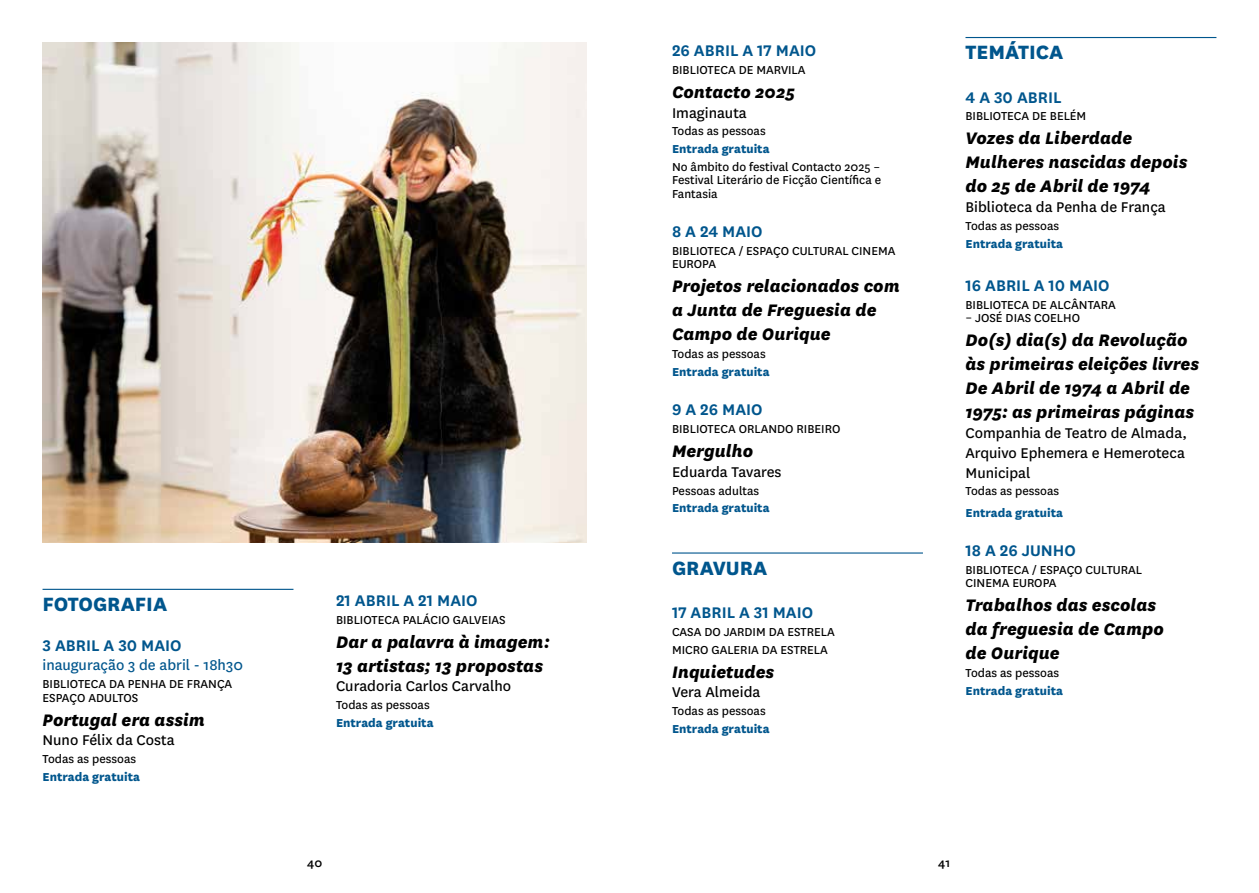
<style>
.page{position:relative;width:1259px;height:893px;background:#fff}
.page>*{position:absolute;margin:0;border:0;box-sizing:border-box;transform-origin:0 0}
.t1{font:800 22.5px "National";color:#00568d}
.t2{font:italic 800 19.5px/24px "National";color:#000}
.t3{font:600 18px "National";color:#00568d}
.t4{font:16.5px/19.8px "National";color:#000}
.t5{font:16.5px "National";color:#00568d}
.t6{font:13.5px/13.5px "National";color:#000}
.t7{font:800 13.5px "National";color:#00568d}
.t8{font:500 13.5px "National";color:#000}
</style>
<div class="page">
<img style="left:43px;top:43px;width:544px;height:499px">
<hr style="left:43px;top:589px;width:250px;height:1px;background:#00568d">
<hr style="left:672px;top:552px;width:251px;height:2px;background:#00568d">
<hr style="left:965px;top:37px;width:251px;height:1px;background:#00568d">
<h1 class="t1" style="left:43px;top:588px;width:126px">FOTOGRAFIA</h1>
<h3 class="t3" style="left:43px;top:632px;width:141px">3 ABRIL A 30 MAIO</h3>
<p class="t5" style="left:43px;top:654px;width:202px">inauguração 3 de abril - 18h30</p>
<p class="t6" style="left:43px;top:676px;width:191px">BIBLIOTECA DA PENHA DE FRANÇA<br>ESPAÇO ADULTOS</p>
<h2 class="t2" style="left:43px;top:706px;width:164px">Portugal era assim</h2>
<p class="t4" style="left:43px;top:730px;width:134px">Nuno Félix da Costa</p>
<p class="t6" style="left:43px;top:752px;width:95px">Todas as pessoas</p>
<p class="t7" style="left:43px;top:767px;width:99px">Entrada gratuita</p>
<h3 class="t3" style="left:336px;top:588px;width:143px">21 ABRIL A 21 MAIO</h3>
<p class="t6" style="left:336px;top:612px;width:171px">BIBLIOTECA PALÁCIO GALVEIAS</p>
<h2 class="t2" style="left:336px;top:628px;width:215px">Dar a palavra à imagem:<br>13 artistas; 13 propostas</h2>
<p class="t4" style="left:336px;top:675px;width:177px">Curadoria Carlos Carvalho</p>
<p class="t6" style="left:336px;top:697px;width:95px">Todas as pessoas</p>
<p class="t7" style="left:336px;top:713px;width:99px">Entrada gratuita</p>
<p class="t8" style="left:307px;top:853px;width:17px">40</p>
<h3 class="t3" style="left:672px;top:38px;width:146px">26 ABRIL A 17 MAIO</h3>
<p class="t6" style="left:672px;top:62px;width:135px">BIBLIOTECA DE MARVILA</p>
<h2 class="t2" style="left:672px;top:78px;width:125px">Contacto 2025</h2>
<p class="t4" style="left:672px;top:102px;width:76px">Imaginauta</p>
<p class="t6" style="left:672px;top:124px;width:95px">Todas as pessoas</p>
<p class="t7" style="left:672px;top:139px;width:99px">Entrada gratuita</p>
<p class="t6" style="left:672px;top:159px;width:211px;text-align:justify">No âmbito do festival Contacto 2025 – Festival Literário de Ficção Científica e Fantasia</p>
<h3 class="t3" style="left:672px;top:219px;width:92px">8 A 24 MAIO</h3>
<p class="t6" style="left:672px;top:243px;width:225px">BIBLIOTECA / ESPAÇO CULTURAL CINEMA<br>EUROPA</p>
<h2 class="t2" style="left:672px;top:273px;width:229px">Projetos relacionados com a Junta de Freguesia de<br>Campo de Ourique</h2>
<p class="t6" style="left:672px;top:347px;width:95px">Todas as pessoas</p>
<p class="t7" style="left:672px;top:362px;width:99px">Entrada gratuita</p>
<h3 class="t3" style="left:672px;top:397px;width:92px">9 A 26 MAIO</h3>
<p class="t6" style="left:672px;top:421px;width:170px">BIBLIOTECA ORLANDO RIBEIRO</p>
<h2 class="t2" style="left:672px;top:438px;width:83px">Mergulho</h2>
<p class="t4" style="left:672px;top:461px;width:111px">Eduarda Tavares</p>
<p class="t6" style="left:672px;top:483px;width:89px">Pessoas adultas</p>
<p class="t7" style="left:672px;top:498px;width:99px">Entrada gratuita</p>
<h1 class="t1" style="left:672px;top:552px;width:97px">GRAVURA</h1>
<h3 class="t3" style="left:672px;top:600px;width:143px">17 ABRIL A 31 MAIO</h3>
<p class="t6" style="left:672px;top:622px;width:164px;line-height:17.7px">CASA DO JARDIM DA ESTRELA<br>MICRO GALERIA DA ESTRELA</p>
<h2 class="t2" style="left:672px;top:658px;width:104px">Inquietudes</h2>
<p class="t4" style="left:672px;top:682px;width:90px">Vera Almeida</p>
<p class="t6" style="left:672px;top:703px;width:95px">Todas as pessoas</p>
<p class="t7" style="left:672px;top:719px;width:99px">Entrada gratuita</p>
<h1 class="t1" style="left:965px;top:36px;width:99px">TEMÁTICA</h1>
<h3 class="t3" style="left:965px;top:85px;width:98px">4 A 30 ABRIL</h3>
<p class="t6" style="left:965px;top:109px;width:122px">BIBLIOTECA DE BELÉM</p>
<h2 class="t2" style="left:965px;top:125px;width:223px">Vozes da Liberdade<br>Mulheres nascidas depois do 25 de Abril de 1974</h2>
<p class="t4" style="left:965px;top:196px;width:202px">Biblioteca da Penha de França</p>
<p class="t6" style="left:965px;top:218px;width:95px">Todas as pessoas</p>
<p class="t7" style="left:965px;top:234px;width:99px">Entrada gratuita</p>
<h3 class="t3" style="left:965px;top:273px;width:146px">16 ABRIL A 10 MAIO</h3>
<p class="t6" style="left:965px;top:297px;width:152px">BIBLIOTECA DE ALCÂNTARA</p>
<p class="t6" style="left:965px;top:310px;width:116px">– JOSÉ DIAS COELHO</p>
<h2 class="t2" style="left:965px;top:327px;width:235px">Do(s) dia(s) da Revolução às primeiras eleições livres<br>De Abril de 1974 a Abril de<br>1975: as primeiras páginas</h2>
<p class="t4" style="left:965px;top:422px;width:223px">Companhia de Teatro de Almada,<br>Arquivo Ephemera e Hemeroteca<br>Municipal</p>
<p class="t6" style="left:965px;top:484px;width:95px">Todas as pessoas</p>
<p class="t7" style="left:965px;top:503px;width:99px">Entrada gratuita</p>
<h3 class="t3" style="left:965px;top:538px;width:112px">18 A 26 JUNHO</h3>
<p class="t6" style="left:965px;top:562px;width:178px">BIBLIOTECA / ESPAÇO CULTURAL<br>CINEMA EUROPA</p>
<h2 class="t2" style="left:965px;top:592px;width:200px">Trabalhos das escolas da freguesia de Campo de Ourique</h2>
<p class="t6" style="left:965px;top:666px;width:95px">Todas as pessoas</p>
<p class="t7" style="left:965px;top:681px;width:99px">Entrada gratuita</p>
<p class="t8" style="left:938px;top:853px;width:13px">41</p>
</div>
